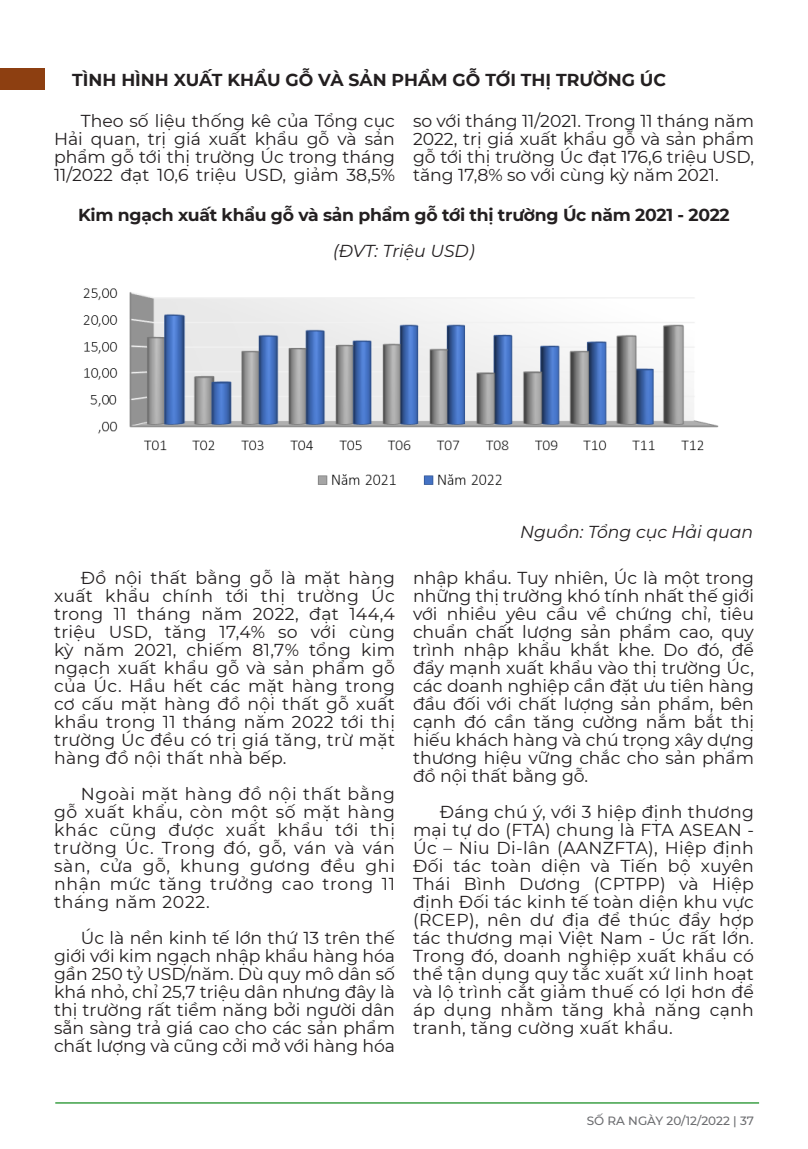
<style>
.page{position:relative;width:808px;height:1149px;background:#fff}
.page>*{position:absolute;margin:0;border:0;box-sizing:border-box;transform-origin:0 0}
.t1{font:17.25px/18px "Montserrat";color:#231f20;text-align:justify}
.t2{font:700 17.25px "Montserrat";letter-spacing:-.015em;color:#231f20}
.t3{font:italic 17.25px "Montserrat";color:#231f20}
.t4{font:500 12px "Montserrat";color:#6c6d70}
</style>
<div class="page">
<hr style="left:55px;top:1101px;width:704px;height:2px;background:#3da046">
<div style="left:0;top:68px;width:44px;height:22px;background:#8d3f11"></div>
<img style="left:83px;top:288px;width:636px;height:197px">
<p class="t2" style="left:72px;top:67px;width:595px">TÌNH HÌNH XUẤT KHẨU GỖ VÀ SẢN PHẨM GỖ TỚI THỊ TRƯỜNG ÚC</p>
<p class="t1" style="left:54px;top:112px;width:342px;text-indent:27px">Theo số liệu thống kê của Tổng cục Hải quan, trị giá xuất khẩu gỗ và sản phẩm gỗ tới thị trường Úc trong tháng 11/2022 đạt 10,6 triệu USD, giảm 38,5%</p>
<p class="t1" style="left:413px;top:112px;width:342px">so với tháng 11/2021. Trong 11 tháng năm 2022, trị giá xuất khẩu gỗ và sản phẩm gỗ tới thị trường Úc đạt 176,6 triệu USD, tăng 17,8% so với cùng kỳ năm 2021.</p>
<p class="t2" style="left:78px;top:202px;width:653px">Kim ngạch xuất khẩu gỗ và sản phẩm gỗ tới thị trường Úc năm 2021 - 2022</p>
<p class="t3" style="left:333px;top:239px;width:143px">(ĐVT: Triệu USD)</p>
<p class="t1" style="left:54px;top:568px;width:342px;text-indent:27px">Đồ nội thất bằng gỗ là mặt hàng xuất khẩu chính tới thị trường Úc trong 11 tháng năm 2022, đạt 144,4 triệu USD, tăng 17,4% so với cùng kỳ năm 2021, chiếm 81,7% tổng kim ngạch xuất khẩu gỗ và sản phẩm gỗ của Úc. Hầu hết các mặt hàng trong cơ cấu mặt hàng đồ nội thất gỗ xuất khẩu trong 11 tháng năm 2022 tới thị trường Úc đều có trị giá tăng, trừ mặt hàng đồ nội thất nhà bếp.</p>
<p class="t1" style="left:54px;top:784px;width:342px;text-indent:27px">Ngoài mặt hàng đồ nội thất bằng gỗ xuất khẩu, còn một số mặt hàng khác cũng được xuất khẩu tới thị trường Úc. Trong đó, gỗ, ván và ván sàn, cửa gỗ, khung gương đều ghi nhận mức tăng trưởng cao trong 11 tháng năm 2022.</p>
<p class="t1" style="left:54px;top:928px;width:342px;text-indent:27px">Úc là nền kinh tế lớn thứ 13 trên thế giới với kim ngạch nhập khẩu hàng hóa gần 250 tỷ USD/năm. Dù quy mô dân số khá nhỏ, chỉ 25,7 triệu dân nhưng đây là thị trường rất tiềm năng bởi người dân sẵn sàng trả giá cao cho các sản phẩm chất lượng và cũng cởi mở với hàng hóa</p>
<p class="t3" style="left:520px;top:520px;width:235px">Nguồn: Tổng cục Hải quan</p>
<p class="t1" style="left:413px;top:568px;width:342px">nhập khẩu. Tuy nhiên, Úc là một trong những thị trường khó tính nhất thế giới với nhiều yêu cầu về chứng chỉ, tiêu chuẩn chất lượng sản phẩm cao, quy trình nhập khẩu khắt khe. Do đó, để đẩy mạnh xuất khẩu vào thị trường Úc, các doanh nghiệp cần đặt ưu tiên hàng đầu đối với chất lượng sản phẩm, bên cạnh đó cần tăng cường nắm bắt thị hiếu khách hàng và chú trọng xây dựng thương hiệu vững chắc cho sản phẩm đồ nội thất bằng gỗ.</p>
<p class="t1" style="left:413px;top:802px;width:342px;text-indent:27px">Đáng chú ý, với 3 hiệp định thương mại tự do (FTA) chung là FTA ASEAN - Úc – Niu Di-lân (AANZFTA), Hiệp định Đối tác toàn diện và Tiến bộ xuyên Thái Bình Dương (CPTPP) và Hiệp định Đối tác kinh tế toàn diện khu vực (RCEP), nên dư địa để thúc đẩy hợp tác thương mại Việt Nam - Úc rất lớn.<br>Trong đó, doanh nghiệp xuất khẩu có thể tận dụng quy tắc xuất xứ linh hoạt và lộ trình cắt giảm thuế có lợi hơn để áp dụng nhằm tăng khả năng cạnh tranh, tăng cường xuất khẩu.</p>
<p class="t4" style="left:587px;top:1111px;width:169px">SỐ RA NGÀY 20/12/2022 | 37</p>
</div>
